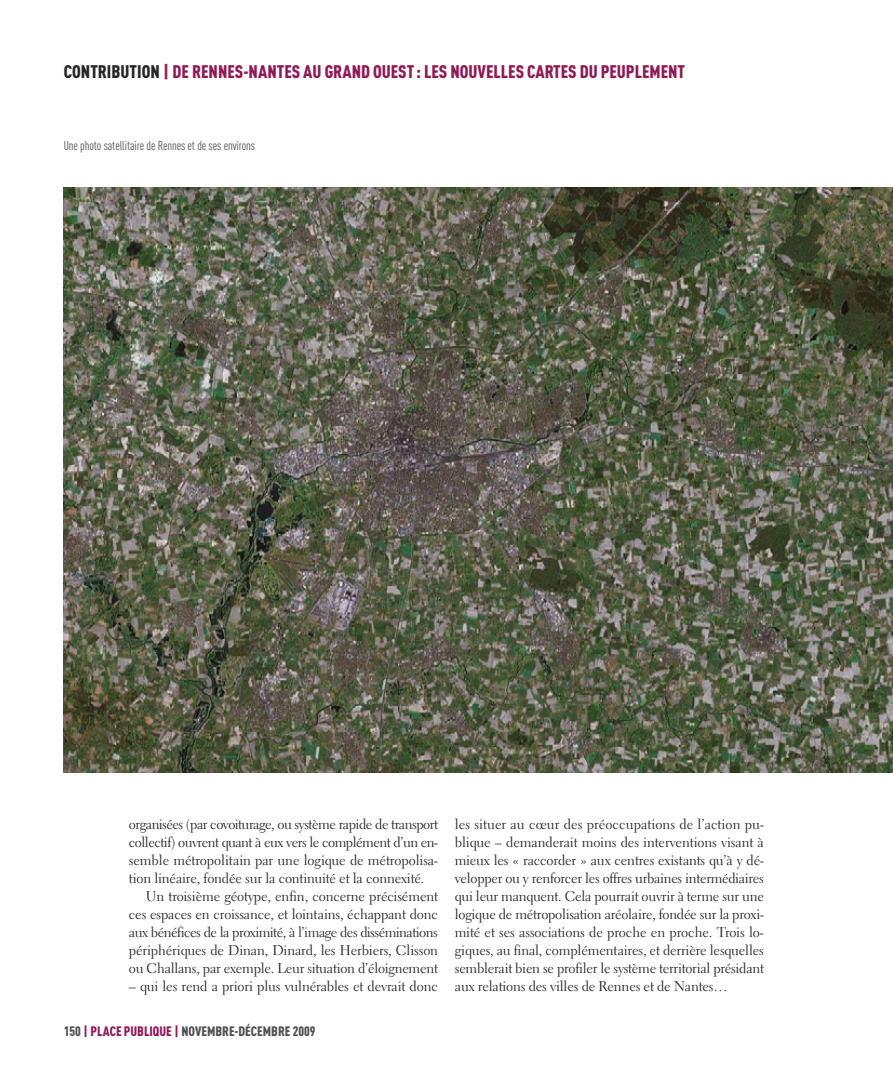
<style>
.page{position:relative;width:893px;height:1085px;background:#fff}
.page>*{position:absolute;margin:0;border:0;box-sizing:border-box;transform-origin:0 0}
.t1{font:900 18px "DIN Cond";color:#901a56}
.t2{font:14.1px/18px "Electra LT";letter-spacing:-.01em;color:#272627;text-align:justify}
.t3{font:14.1px "Electra LT";letter-spacing:-.035em;color:#272627}
.t4{font:900 13.5px "DIN Cond";color:#525152}
.t5{font:12.75px "DIN Cond";letter-spacing:-.01em;color:#525152}
.s1{color:#272627}
.s2{color:#901a56}
</style>
<div class="page">
<img style="left:64px;top:187px;width:829px;height:585px">
<p class="t1" style="left:64px;top:60px;width:623px"><span class="s1">CONTRIBUTION</span> | DE RENNES-NANTES AU GRAND OUEST: LES NOUVELLES CARTES DU PEUPLEMENT</p>
<p class="t5" style="left:64px;top:138px;width:193px">Une photo satellitaire de Rennes et de ses environs</p>
<p class="t3" style="left:129px;top:817px;width:310px">organisées (par covoiturage, ou système rapide de transport</p>
<p class="t3" style="left:129px;top:835px;width:310px">collectif) ouvrent quant à eux vers le complément d’un en-</p>
<p class="t2" style="left:129px;top:852px;width:310px">semble métropolitain par une logique de métropolisa-</p>
<p class="t2" style="left:129px;top:870px;width:297px">tion linéaire, fondée sur la continuité et la connexité.</p>
<p class="t2" style="left:146px;top:888px;width:294px">Un troisième géotype, enfin, concerne précisément</p>
<p class="t2" style="left:129px;top:906px;width:311px">ces espaces en croissance, et lointains, échappant donc</p>
<p class="t3" style="left:129px;top:926px;width:310px">aux bénéfices de la proximité, à l’image des disséminations</p>
<p class="t2" style="left:129px;top:942px;width:311px">périphériques de Dinan, Dinard, les Herbiers, Clisson</p>
<p class="t2" style="left:129px;top:960px;width:311px">ou Challans, par exemple. Leur situation d’éloignement</p>
<p class="t2" style="left:129px;top:978px;width:311px">– qui les rend a priori plus vulnérables et devrait donc</p>
<p class="t4" style="left:64px;top:1022px;width:253px">150 <span class="s2">| PLACE PUBLIQUE |</span> NOVEMBRE-DÉCEMBRE 2009</p>
<p class="t2" style="left:455px;top:816px;width:311px">les situer au cœur des préoccupations de l’action pu&shy;blique – demanderait moins des interventions visant à mieux les « raccorder » aux centres existants qu’à y dé&shy;velopper ou y renforcer les offres urbaines intermédiaires qui leur manquent. Cela pourrait ouvrir à terme sur une logique de métropolisation aréolaire, fondée sur la proxi&shy;mité et ses associations de proche en proche. Trois lo&shy;giques, au final, complémentaires, et derrière lesquelles semblerait bien se profiler le système territorial présidant aux relations des villes de Rennes et de Nantes…</p>
</div>
